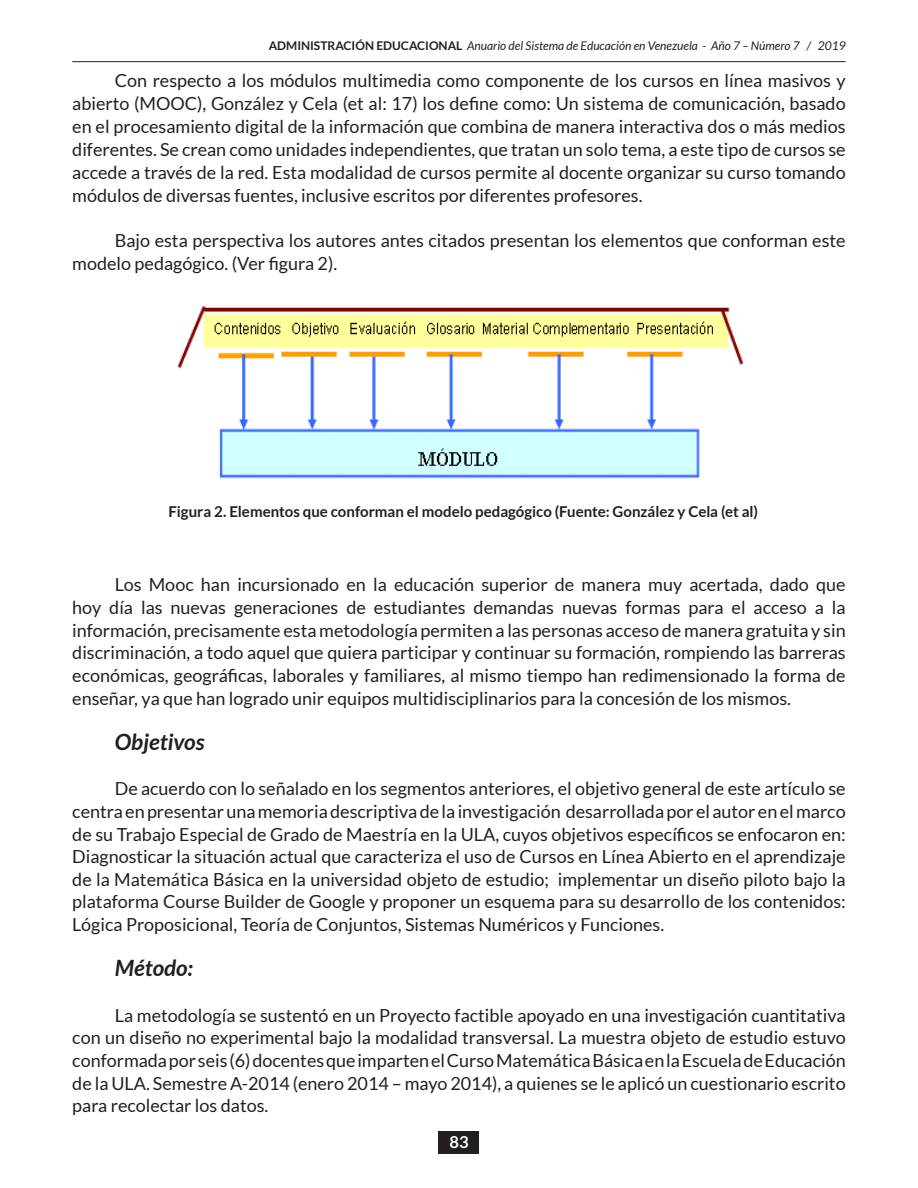
<style>
.page{position:relative;width:918px;height:1188px;background:#fff}
.page>*{position:absolute;margin:0;border:0;box-sizing:border-box;transform-origin:0 0}
.Sub_titulos2{font:italic 700 22.5px "Lato";color:#231f20}
.Cuerpo_de_texto{font:18px/22.6px "Lato";color:#231f20;text-align:justify}
.t1{font:700 16.5px "Lato";color:#fff}
.Autor_Centro{font:700 15px "Lato";color:#231f20}
.t2{font:italic 12px "Lato";color:#231f20}
.s1{font-weight:700;font-style:normal}
</style>
<div class="page">
<div style="left:439px;top:1131px;width:40px;height:23px;background:#231f20"></div>
<img style="left:177px;top:305px;width:567px;height:174px">
<hr style="left:72px;top:61px;width:774px;height:1px;background:#231f20">
<p class="t2" style="left:269px;top:38px;width:579px"><span class="s1">ADMINISTRACIÓN EDUCACIONAL</span> Anuario del Sistema de Educación en Venezuela - Año 7 – Número 7 / 2019</p>
<p class="Cuerpo_de_texto" style="left:72px;top:69px;width:775px;text-indent:43px">Con respecto a los módulos multimedia como componente de los cursos en línea masivos y abierto (MOOC), González y Cela (et al: 17) los define como: Un sistema de comunicación, basado en el procesamiento digital de la información que combina de manera interactiva dos o más medios diferentes. Se crean como unidades independientes, que tratan un solo tema, a este tipo de cursos se accede a través de la red. Esta modalidad de cursos permite al docente organizar su curso tomando módulos de diversas fuentes, inclusive escritos por diferentes profesores.</p>
<p class="Cuerpo_de_texto" style="left:72px;top:229px;width:775px;text-indent:43px">Bajo esta perspectiva los autores antes citados presentan los elementos que conforman este modelo pedagógico. (Ver figura 2).</p>
<p class="Autor_Centro" style="left:169px;top:503px;width:591px">Figura 2. Elementos que conforman el modelo pedagógico (Fuente: González y Cela (et al)</p>
<p class="Cuerpo_de_texto" style="left:72px;top:573px;width:775px;text-indent:43px">Los Mooc han incursionado en la educación superior de manera muy acertada, dado que hoy día las nuevas generaciones de estudiantes demandas nuevas formas para el acceso a la información, precisamente esta metodología permiten a las personas acceso de manera gratuita y sin discriminación, a todo aquel que quiera participar y continuar su formación, rompiendo las barreras económicas, geográficas, laborales y familiares, al mismo tiempo han redimensionado la forma de enseñar, ya que han logrado unir equipos multidisciplinarios para la concesión de los mismos.</p>
<p class="Sub_titulos2" style="left:115px;top:729px;width:91px">Objetivos</p>
<p class="Cuerpo_de_texto" style="left:72px;top:777px;width:775px;text-indent:43px">De acuerdo con lo señalado en los segmentos anteriores, el objetivo general de este artículo se centra en presentar una memoria descriptiva de la investigación desarrollada por el autor en el marco de su Trabajo Especial de Grado de Maestría en la ULA, cuyos objetivos específicos se enfocaron en:<br>Diagnosticar la situación actual que caracteriza el uso de Cursos en Línea Abierto en el aprendizaje de la Matemática Básica en la universidad objeto de estudio; implementar un diseño piloto bajo la plataforma Course Builder de Google y proponer un esquema para su desarrollo de los contenidos:<br>Lógica Proposicional, Teoría de Conjuntos, Sistemas Numéricos y Funciones.</p>
<p class="Sub_titulos2" style="left:115px;top:955px;width:80px">Método:</p>
<p class="Cuerpo_de_texto" style="left:72px;top:1004px;width:775px;text-indent:43px">La metodología se sustentó en un Proyecto factible apoyado en una investigación cuantitativa con un diseño no experimental bajo la modalidad transversal. La muestra objeto de estudio estuvo conformada por seis (6) docentes que imparten el Curso Matemática Básica en la Escuela de Educación de la ULA. Semestre A-2014 (enero 2014 – mayo 2014), a quienes se le aplicó un cuestionario escrito para recolectar los datos.</p>
<p class="t1" style="left:449px;top:1132px;width:21px">83</p>
</div>
